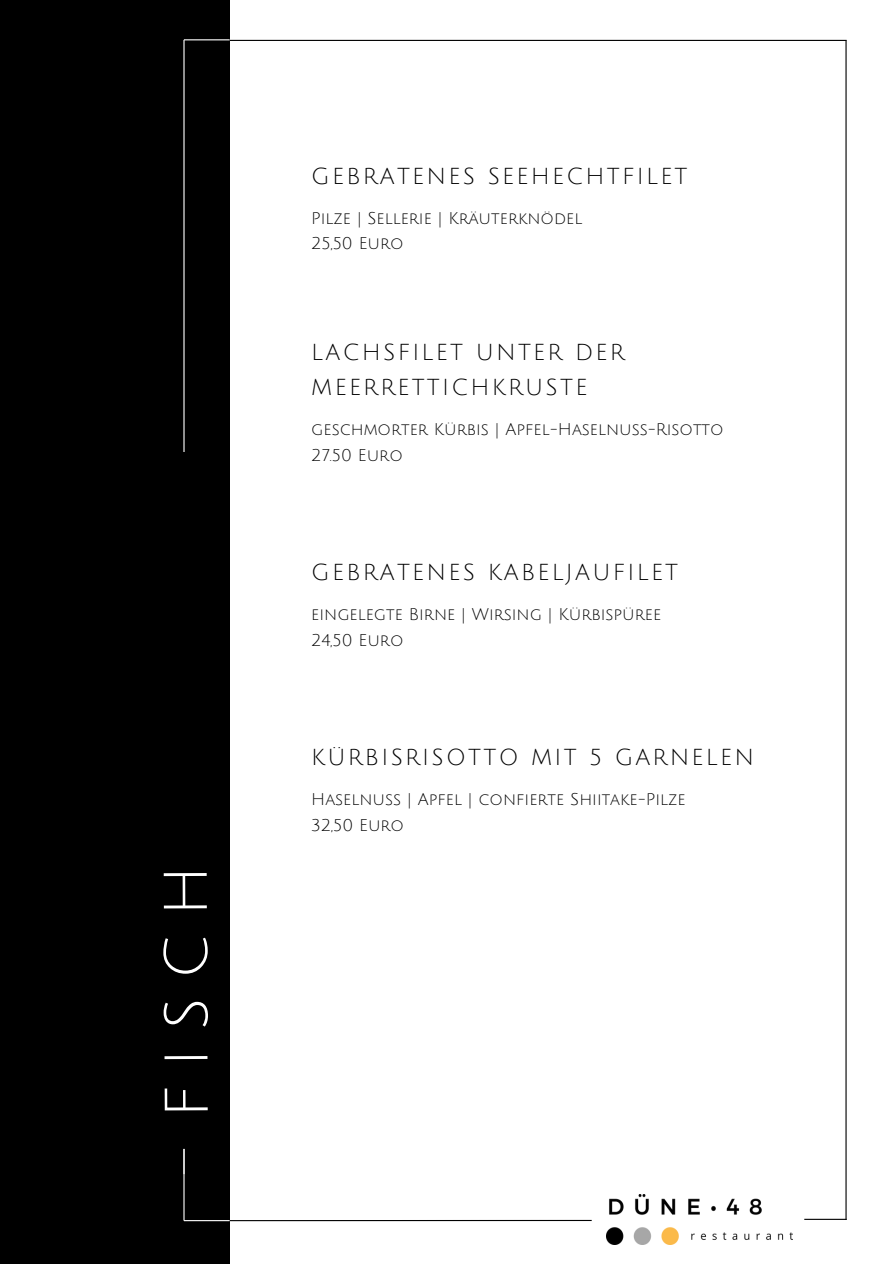
<style>
.page{position:relative;width:894px;height:1264px;background:#fff}
.page>*{position:absolute;margin:0;border:0;box-sizing:border-box;transform-origin:0 0}
.t1{font:60px "Julius Sans One";letter-spacing:.295em;color:#fff}
.t2{font:22.5px/35px "Julius Sans One";letter-spacing:.1em;color:#000}
.t3{font:16.5px/25.7px "Julius Sans One";color:#000}
</style>
<div class="page">
<hr style="left:845px;top:40px;width:1px;height:1179px;background:#000">
<div style="left:0;top:0;width:229px;height:1263px;background:#000"></div>
<hr style="left:229px;top:1219px;width:362px;height:2px;background:#000">
<hr style="left:229px;top:40px;width:617px;height:1px;background:#000">
<hr style="left:183px;top:40px;width:1px;height:1134px;background:#fff">
<img style="left:606px;top:1194px;width:186px;height:50px">
<div style="left:0;top:452px;width:229px;height:696px;background:#000"></div>
<hr style="left:183px;top:1148px;width:1px;height:72px;background:#fff">
<hr style="left:804px;top:1218px;width:42px;height:1px;background:#000">
<hr style="left:184px;top:1219px;width:45px;height:2px;background:#fff">
<hr style="left:184px;top:39px;width:45px;height:1px;background:#fff">
<p class="t1" style="left:155px;top:1118px;width:255px;rotate:-90deg">FISCH</p>
<h2 class="t2" style="left:311px;top:159px;width:378px">GEBRATENES SEEHECHTFILET</h2>
<p class="t3" style="left:311px;top:206px;width:272px">Pilze | Sellerie | Kräuterknödel<br>25,50 Euro</p>
<h2 class="t2" style="left:311px;top:336px;width:315px">LACHSFILET UNTER DER<br>MEERRETTICHKRUSTE</h2>
<p class="t3" style="left:311px;top:417px;width:413px">geschmorter Kürbis | Apfel-Haselnuss-Risotto<br>27.50 Euro</p>
<h2 class="t2" style="left:311px;top:555px;width:368px">GEBRATENES KABELJAUFILET</h2>
<p class="t3" style="left:311px;top:602px;width:351px">eingelegte Birne | Wirsing | Kürbispüree<br>24,50 Euro</p>
<h2 class="t2" style="left:311px;top:740px;width:444px">KÜRBISRISOTTO MIT 5 GARNELEN</h2>
<p class="t3" style="left:311px;top:787px;width:376px">Haselnuss | Apfel | confierte Shiitake-Pilze<br>32,50 Euro</p>
</div>
